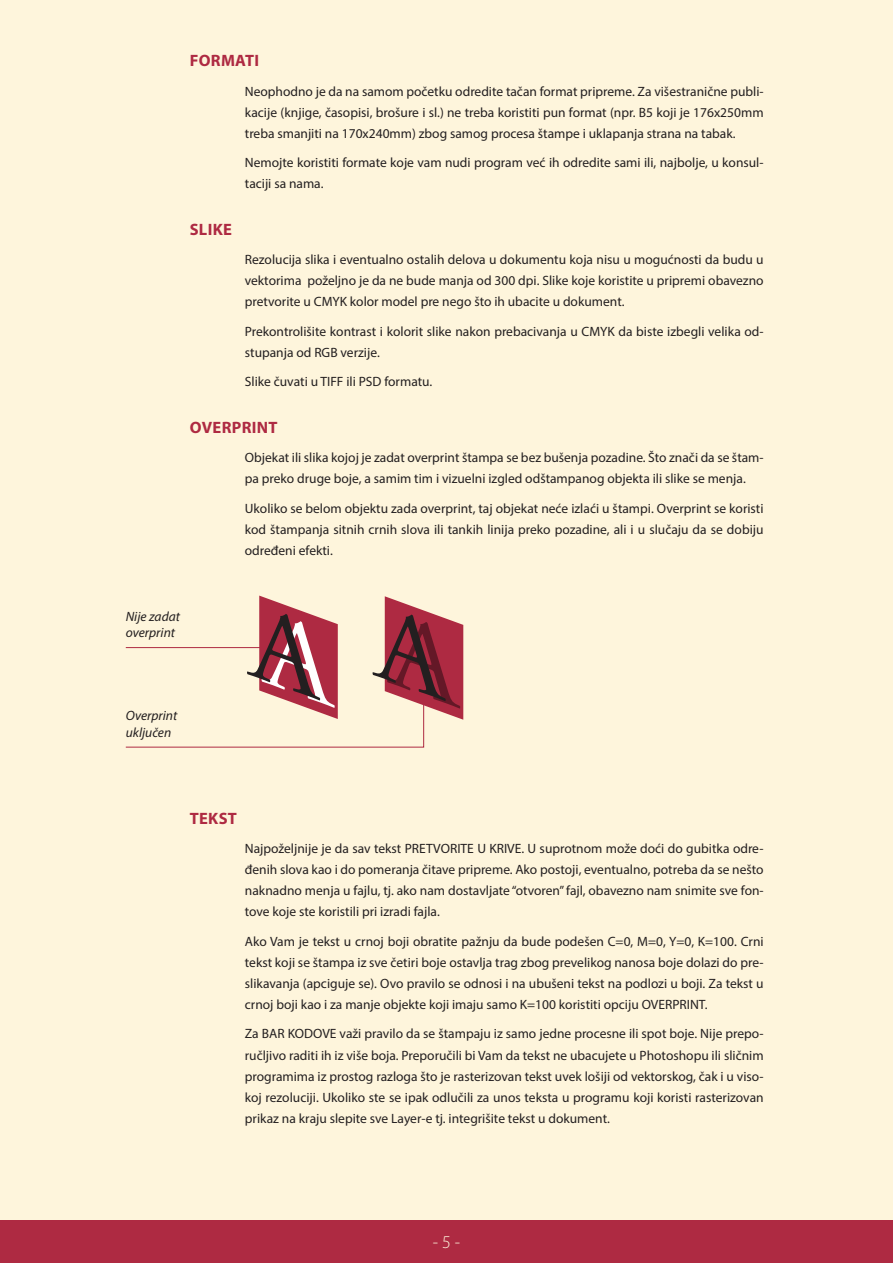
<style>
.page{position:relative;width:893px;height:1263px;background:#fef5dc}
.page>*{position:absolute;margin:0;border:0;box-sizing:border-box;transform-origin:0 0}
.t1{font:italic 102.9px "Adobe Garamond Pro";color:#231f20;scale:1.13 1}
.t2{font:300 18px "Myriad Pro";color:#fef5dc}
.t3{font:700 16.5px "Myriad Pro";letter-spacing:.02em;color:#ae2a42}
.t4{font:13.5px/21px "Myriad Pro";color:#231f20;text-align:justify}
.t5{font:italic 13.5px/16.2px "Myriad Pro";color:#231f20}
.s1{color:#fff}
</style>
<div class="page">
<div style="left:0;top:1220px;width:893px;height:43px;background:#ae2a42"></div>
<svg style="left:125px;top:596px;width:338px;height:152px"></svg>
<p class="t3" style="left:190px;top:50px;width:71px">FORMATI</p>
<p class="t4" style="left:245px;top:81px;width:520px">Neophodno je da na samom početku odredite tačan format pripreme. Za višestranične publi&shy;kacije (knjige, časopisi, brošure i sl.) ne treba koristiti pun format (npr. B5 koji je 176x250mm treba smanjiti na 170x240mm) zbog samog procesa štampe i uklapanja strana na tabak.</p>
<p class="t4" style="left:245px;top:152px;width:520px">Nemojte koristiti formate koje vam nudi program već ih odredite sami ili, najbolje, u konsul&shy;taciji sa nama.</p>
<p class="t3" style="left:190px;top:219px;width:44px">SLIKE</p>
<p class="t4" style="left:245px;top:249px;width:520px">Rezolucija slika i eventualno ostalih delova u dokumentu koja nisu u mogućnosti da budu u vektorima poželjno je da ne bude manja od 300 dpi. Slike koje koristite u pripremi obavezno pretvorite u CMYK kolor model pre nego što ih ubacite u dokument.</p>
<p class="t4" style="left:245px;top:321px;width:520px">Prekontrolišite kontrast i kolorit slike nakon prebacivanja u CMYK da biste izbegli velika od&shy;stupanja od RGB verzije.</p>
<p class="t4" style="left:245px;top:371px;width:189px">Slike čuvati u TIFF ili PSD formatu.</p>
<p class="t3" style="left:190px;top:417px;width:89px">OVERPRINT</p>
<p class="t4" style="left:245px;top:447px;width:520px">Objekat ili slika kojoj je zadat overprint štampa se bez bušenja pozadine. Što znači da se štam&shy;pa preko druge boje, a samim tim i vizuelni izgled odštampanog objekta ili slike se menja.</p>
<p class="t4" style="left:245px;top:498px;width:520px">Ukoliko se belom objektu zada overprint, taj objekat neće izlaći u štampi. Overprint se koristi kod štampanja sitnih crnih slova ili tankih linija preko pozadine, ali i u slučaju da se dobiju određeni efekti.</p>
<p class="t5" style="left:126px;top:608px;width:56px">Nije zadat overprint</p>
<p class="t5" style="left:126px;top:707px;width:53px">Overprint uključen</p>
<h1 class="t1" style="left:289px;top:566px;width:185px;rotate:20deg">A<span class="s1">A</span> A<sup>A</sup></h1>
<p class="t3" style="left:190px;top:808px;width:49px">TEKST</p>
<p class="t4" style="left:245px;top:838px;width:520px">Najpoželjnije je da sav tekst PRETVORITE U KRIVE. U suprotnom može doći do gubitka odre&shy;đenih slova kao i do pomeranja čitave pripreme. Ako postoji, eventualno, potreba da se nešto naknadno menja u fajlu, tj. ako nam dostavljate “otvoren” fajl, obavezno nam snimite sve fon&shy;tove koje ste koristili pri izradi fajla.</p>
<p class="t4" style="left:245px;top:931px;width:520px">Ako Vam je tekst u crnoj boji obratite pažnju da bude podešen C=0, M=0, Y=0, K=100. Crni tekst koji se štampa iz sve četiri boje ostavlja trag zbog prevelikog nanosa boje dolazi do pre&shy;slikavanja (apciguje se). Ovo pravilo se odnosi i na ubušeni tekst na podlozi u boji. Za tekst u crnoj boji kao i za manje objekte koji imaju samo K=100 koristiti opciju OVERPRINT.</p>
<p class="t4" style="left:245px;top:1023px;width:520px">Za BAR KODOVE važi pravilo da se štampaju iz samo jedne procesne ili spot boje. Nije prepo&shy;ručljivo raditi ih iz više boja. Preporučili bi Vam da tekst ne ubacujete u Photoshopu ili sličnim programima iz prostog razloga što je rasterizovan tekst uvek lošiji od vektorskog, čak i u viso&shy;koj rezoluciji. Ukoliko ste se ipak odlučili za unos teksta u programu koji koristi rasterizovan prikaz na kraju slepite sve Layer-e tj. integrišite tekst u dokument.</p>
<h2 class="t2" style="left:433px;top:1231px;width:29px">- 5 -</h2>
</div>
